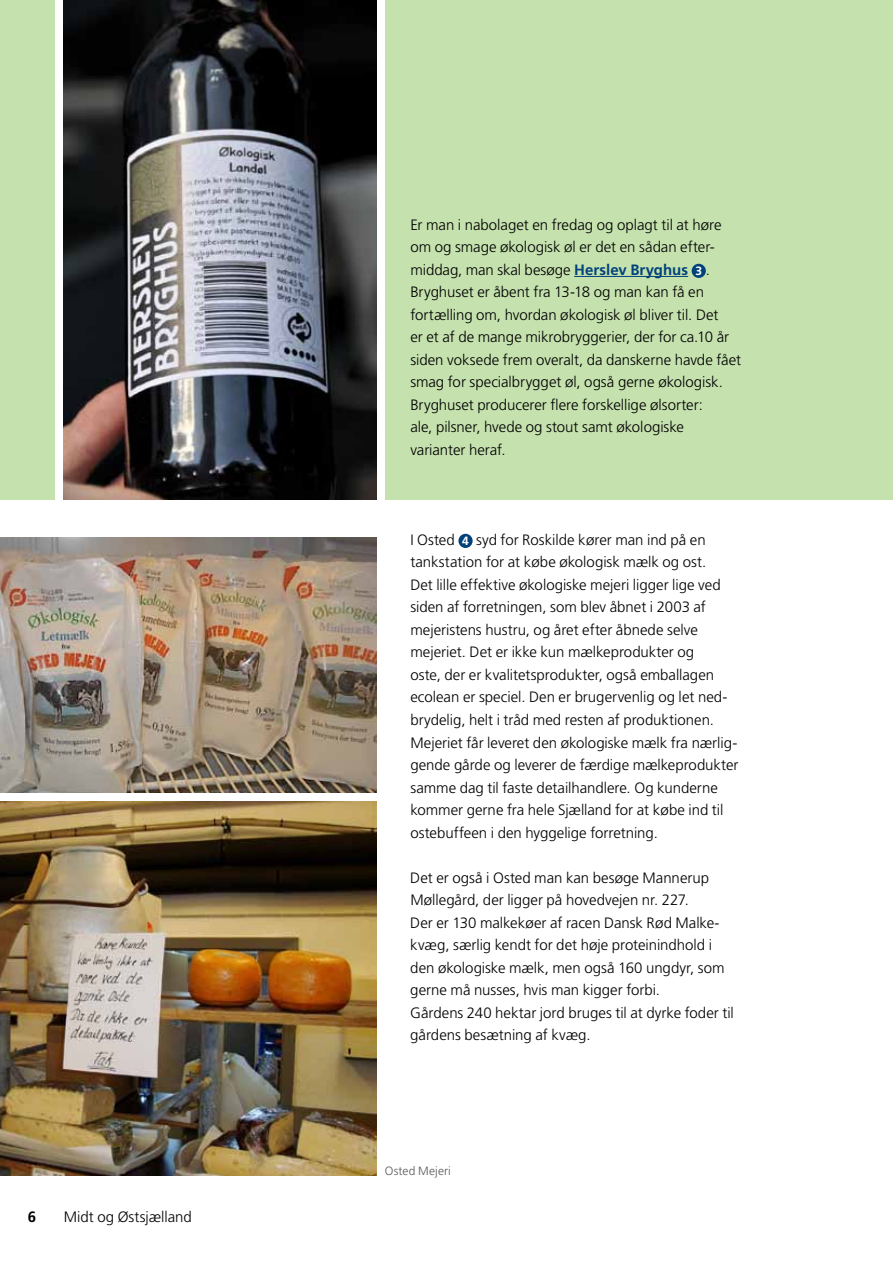
<style>
.page{position:relative;width:893px;height:1263px;background:#fff}
.page>*{position:absolute;margin:0;border:0;box-sizing:border-box;transform-origin:0 0}
.t1{font:300 15px/22.5px "Frutiger LT Std";color:#000}
.t2{font:700 15px "Frutiger LT Std";color:#000}
.t3{font:300 12px "Frutiger LT Std";letter-spacing:.01em;color:#58595b}
.s1{font-weight:700;color:#00427a}
.s2{font-weight:700;font-size:12px;color:#fff}
</style>
<div class="page">
<div style="left:0;top:0;width:893px;height:500px;background:#c5e1ae"></div>
<hr style="left:574px;top:276px;width:114px;height:1px;background:#00427a">
<div style="left:692px;top:264px;width:14px;height:14px;background:#00427a;border-radius:50%"></div>
<div style="left:458px;top:534px;width:15px;height:14px;background:#00427a;border-radius:50%"></div>
<img style="left:0;top:801px;width:376px;height:374px">
<img style="left:0;top:538px;width:376px;height:254px">
<div style="left:55px;top:0;width:330px;height:500px;background:#fff"></div>
<img style="left:64px;top:0;width:312px;height:500px">
<p class="t2" style="left:28px;top:1208px;width:10px">6</p>
<p class="t1" style="left:64px;top:1206px;width:129px">Midt og Østsjælland</p>
<p class="t1" style="left:410px;top:214px;width:332px">Er man i nabolaget en fredag og oplagt til at høre om og smage økologisk øl er det en sådan efter&shy;middag, man skal besøge <span class="s1">Herslev Bryghus</span> <span class="s2">3</span> .<br>Bryghuset er åbent fra 13-18 og man kan få en fortælling om, hvordan økologisk øl bliver til. Det<br>er et af de mange mikrobryggerier, der for ca.10 år siden voksede frem overalt, da danskerne havde fået smag for specialbrygget øl, også gerne økologisk.<br>Bryghuset producerer flere forskellige ølsorter:<br>ale, pilsner, hvede og stout samt økologiske varianter heraf.</p>
<p class="t1" style="left:410px;top:529px;width:330px">I Osted <span class="s2">4</span> syd for Roskilde kører man ind på en tankstation for at købe økologisk mælk og ost.<br>Det lille effektive økologiske mejeri ligger lige ved siden af forretningen, som blev åbnet i 2003 af mejeristens hustru, og året efter åbnede selve mejeriet. Det er ikke kun mælkeprodukter og<br>oste, der er kvalitetsprodukter, også emballagen ecolean er speciel. Den er brugervenlig og let ned&shy;brydelig, helt i tråd med resten af produktionen.<br>Mejeriet får leveret den økologiske mælk fra nærlig&shy;gende gårde og leverer de færdige mælkeprodukter samme dag til faste detailhandlere. Og kunderne kommer gerne fra hele Sjælland for at købe ind til ostebuffeen i den hyggelige forretning.</p>
<p class="t1" style="left:410px;top:866px;width:325px">Det er også i Osted man kan besøge Mannerup Møllegård, der ligger på hovedvejen nr. 227.<br>Der er 130 malkekøer af racen Dansk Rød Malke&shy;kvæg, særlig kendt for det høje proteinindhold i den økologiske mælk, men også 160 ungdyr, som gerne må nusses, hvis man kigger forbi.<br>Gårdens 240 hektar jord bruges til at dyrke foder til gårdens besætning af kvæg.</p>
<p class="t3" style="left:385px;top:1164px;width:68px">Osted Mejeri</p>
</div>
